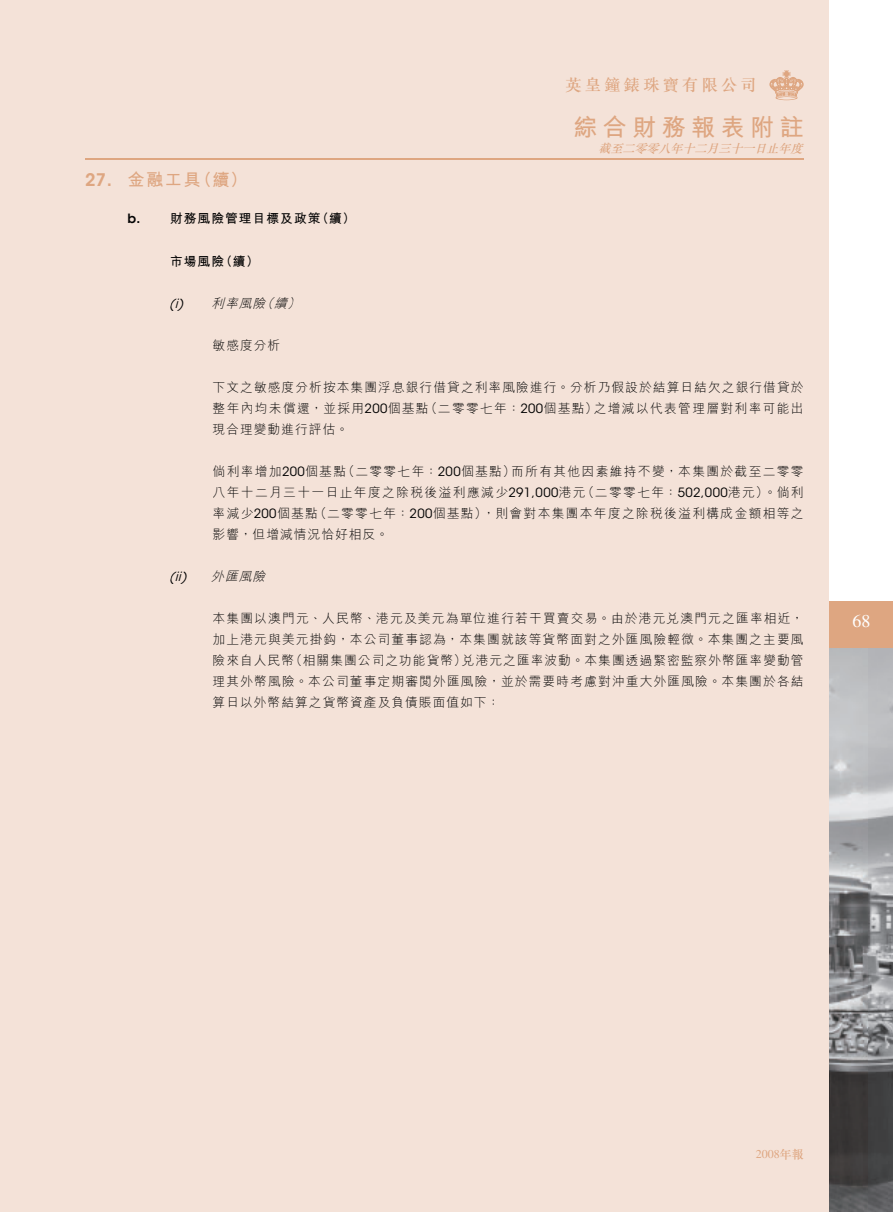
<style>
.page{position:relative;width:893px;height:1212px;background:#fff}
.page>*{position:absolute;margin:0;border:0;box-sizing:border-box;transform-origin:0 0}
.t1{font:24px "M Hei HK Bold B5 pc H";letter-spacing:.23em;color:#dea681}
.t2{font:18px "Times LT Std";color:#fff}
.t3{font:17.25px "M Hei HK Bold B5 pc H";color:#dea681}
.t4{font:16.2px "M Sung HK Medium B5 pc H";letter-spacing:.2em;color:#dea681}
.t5{font:12.75px/21px "M Hei HK Light B5 pc H";letter-spacing:.09em;color:#030303;text-align:justify}
.t6{font:12.75px "M Hei HK Bold B5 pc H";letter-spacing:.08em;color:#030303}
.t7{font:italic 12.75px "M Hei HK Light B5 pc H";color:#030303}
.t8{font:italic 12.75px "ITC Avant Garde Std";color:#030303}
.t9{font:italic 12px "M Sung HK Medium B5 pc H";color:#dea681}
.t10{font:12px "Times LT Std";color:#dea681}
.s1{font-family:"ITC Avant Garde Std";font-weight:600}
.s2{font-family:"ITC Avant Garde Std"}
.s3{font-family:"M Sung HK Medium B5 pc H"}
</style>
<div class="page">
<div style="left:0;top:0;width:867px;height:1212px;background:#f4e2d8"></div>
<img style="left:867px;top:647px;width:26px;height:565px">
<img style="left:829px;top:647px;width:38px;height:565px">
<div style="left:829px;top:0;width:64px;height:606px;background:#fff"></div>
<div style="left:829px;top:601px;width:64px;height:46px;background:#dea681"></div>
<svg style="left:769px;top:70px;width:35px;height:30px"></svg>
<hr style="left:85px;top:159px;width:719px;height:1px;background:#dea681">
<p class="t4" style="left:566px;top:78px;width:193px">英皇鐘錶珠寶有限公司</p>
<h1 class="t1" style="left:573px;top:118px;width:232px">綜合財務報表附註</h1>
<p class="t9" style="left:598px;top:144px;width:209px">截至二零零八年十二月三十一日止年度</p>
<h3 class="t3" style="left:85px;top:173px;width:164px"><span class="s1">27.</span> 金融工具（續）</h3>
<p class="t6" style="left:128px;top:214px;width:229px"><span class="s1">b.</span> 財務風險管理目標及政策（續）</p>
<p class="t6" style="left:170px;top:256px;width:90px">市場風險（續）</p>
<p class="t7" style="left:169px;top:298px;width:136px"><span class="s2">(i)</span> 利率風險（續）</p>
<p class="t5" style="left:213px;top:336px;width:69px">敏感度分析</p>
<p class="t5" style="left:213px;top:378px;width:593px">下文之敏感度分析按本集團浮息銀行借貸之利率風險進行。分析乃假設於結算日結欠之銀行借貸於整年內均未償還，並採用<span class="s2">200</span>個基點（二零零七年：<span class="s2">200</span>個基點）之增減以代表管理層對利率可能出現合理變動進行評估。</p>
<p class="t5" style="left:213px;top:462px;width:593px">倘利率增加<span class="s2">200</span>個基點（二零零七年：<span class="s2">200</span>個基點）而所有其他因素維持不變，本集團於截至二零零八年十二月三十一日止年度之除稅後溢利應減少<span class="s2">291,000</span>港元（二零零七年：<span class="s2">502,000</span>港元）。倘利率減少<span class="s2">200</span>個基點（二零零七年：<span class="s2">200</span>個基點），則會對本集團本年度之除稅後溢利構成金額相等之影響，但增減情況恰好相反。</p>
<p class="t8" style="left:169px;top:568px;width:23px">(ii)</p>
<p class="t7" style="left:211px;top:571px;width:59px">外匯風險</p>
<p class="t5" style="left:213px;top:609px;width:593px">本集團以澳門元、人民幣、港元及美元為單位進行若干買賣交易。由於港元兌澳門元之匯率相近，加上港元與美元掛鈎，本公司董事認為，本集團就該等貨幣面對之外匯風險輕微。本集團之主要風險來自人民幣（相關集團公司之功能貨幣）兌港元之匯率波動。本集團透過緊密監察外幣匯率變動管理其外幣風險。本公司董事定期審閱外匯風險，並於需要時考慮對沖重大外匯風險。本集團於各結算日以外幣結算之貨幣資產及負債賬面值如下：</p>
<h2 class="t2" style="left:853px;top:610px;width:19px">68</h2>
<p class="t10" style="left:756px;top:1147px;width:49px">2008<span class="s3">年報</span></p>
</div>
